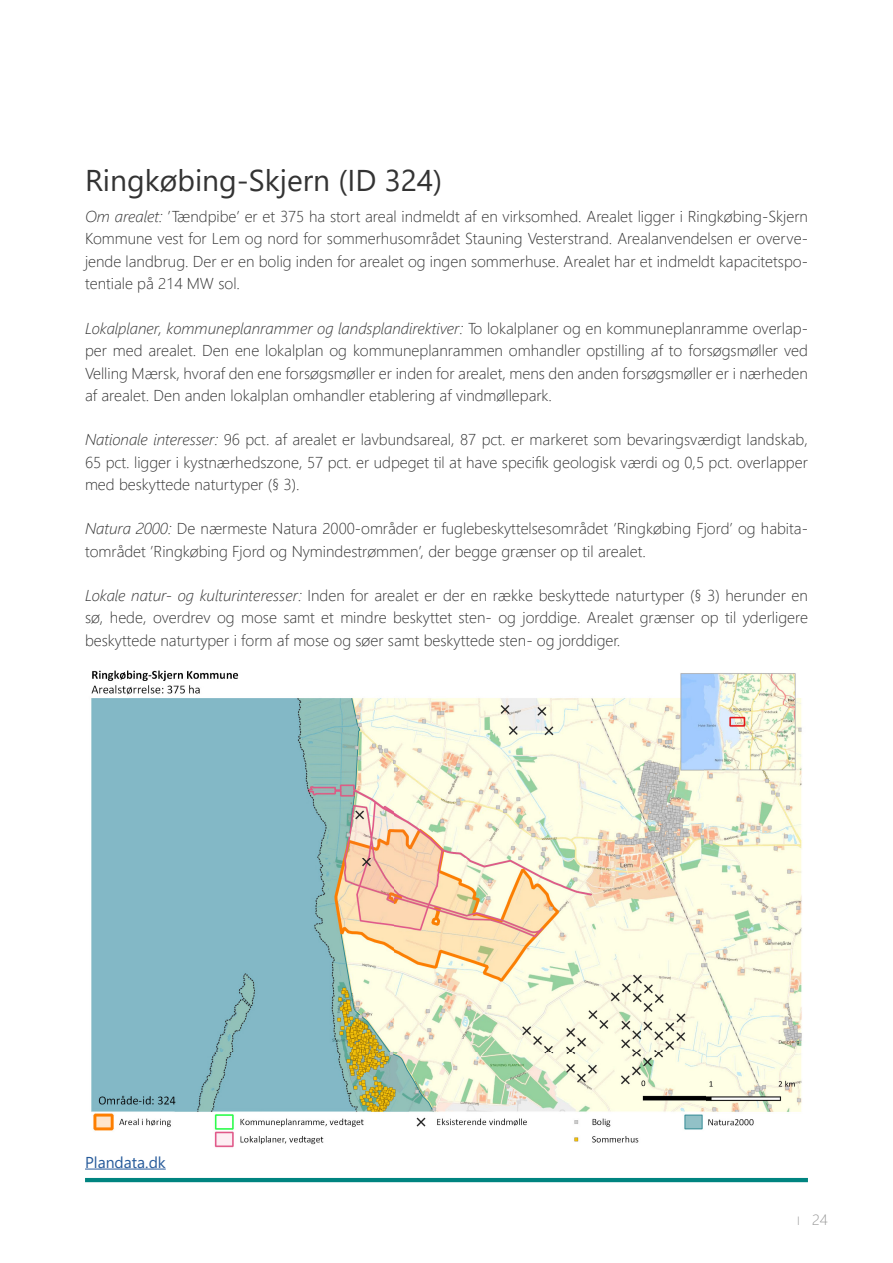
<style>
.page{position:relative;width:893px;height:1263px;background:#fff}
.page>*{position:absolute;margin:0;border:0;box-sizing:border-box;transform-origin:0 0}
.t1{font:30px "Segoe UI";color:#333}
.t2{font:300 15.75px/22.5px "Segoe UI";color:#333;text-align:justify}
.t3{font:15.75px "Segoe UI";color:#275b9b}
.t4{font:300 15px "Segoe UI";color:#979797}
.s1{font-style:italic}
.s2{font-size:12px}
</style>
<div class="page">
<hr style="left:85px;top:1178px;width:723px;height:4px;background:#008480">
<img style="left:91px;top:670px;width:711px;height:478px">
<hr style="left:85px;top:1168px;width:81px;height:1px;background:#275b9b">
<h1 class="t1" style="left:85px;top:152px;width:359px">Ringkøbing-Skjern (ID 324)</h1>
<p class="t2" style="left:85px;top:204px;width:724px"><span class="s1">Om arealet:</span> ’Tændpibe’ er et 375 ha stort areal indmeldt af en virksomhed. Arealet ligger i Ringkøbing-Skjern Kommune vest for Lem og nord for sommerhusområdet Stauning Vesterstrand. Arealanvendelsen er overve&shy;jende landbrug. Der er en bolig inden for arealet og ingen sommerhuse. Arealet har et indmeldt kapacitetspo&shy;tentiale på 214 MW sol.</p>
<p class="t2" style="left:85px;top:315px;width:724px"><span class="s1">Lokalplaner, kommuneplanrammer og landsplandirektiver:</span> To lokalplaner og en kommuneplanramme overlap&shy;per med arealet. Den ene lokalplan og kommuneplanrammen omhandler opstilling af to forsøgsmøller ved Velling Mærsk, hvoraf den ene forsøgsmøller er inden for arealet, mens den anden forsøgsmøller er i nærheden af arealet. Den anden lokalplan omhandler etablering af vindmøllepark.</p>
<p class="t2" style="left:85px;top:427px;width:724px"><span class="s1">Nationale interesser:</span> 96 pct. af arealet er lavbundsareal, 87 pct. er markeret som bevaringsværdigt landskab, 65 pct. ligger i kystnærhedszone, 57 pct. er udpeget til at have specifik geologisk værdi og 0,5 pct. overlapper med beskyttede naturtyper (§ 3).</p>
<p class="t2" style="left:85px;top:516px;width:724px"><span class="s1">Natura 2000:</span> De nærmeste Natura 2000-områder er fuglebeskyttelsesområdet ’Ringkøbing Fjord’ og habita&shy;tområdet ’Ringkøbing Fjord og Nymindestrømmen’, der begge grænser op til arealet.</p>
<p class="t2" style="left:85px;top:582px;width:724px"><span class="s1">Lokale natur- og kulturinteresser:</span> Inden for arealet er der en række beskyttede naturtyper (§ 3) herunder en sø, hede, overdrev og mose samt et mindre beskyttet sten- og jorddige. Arealet grænser op til yderligere beskyttede naturtyper i form af mose og søer samt beskyttede sten- og jorddiger.</p>
<p class="t3" style="left:85px;top:1147px;width:82px">Plandata.dk</p>
<p class="t4" style="left:797px;top:1206px;width:32px"><span class="s2">I</span> 24</p>
</div>
